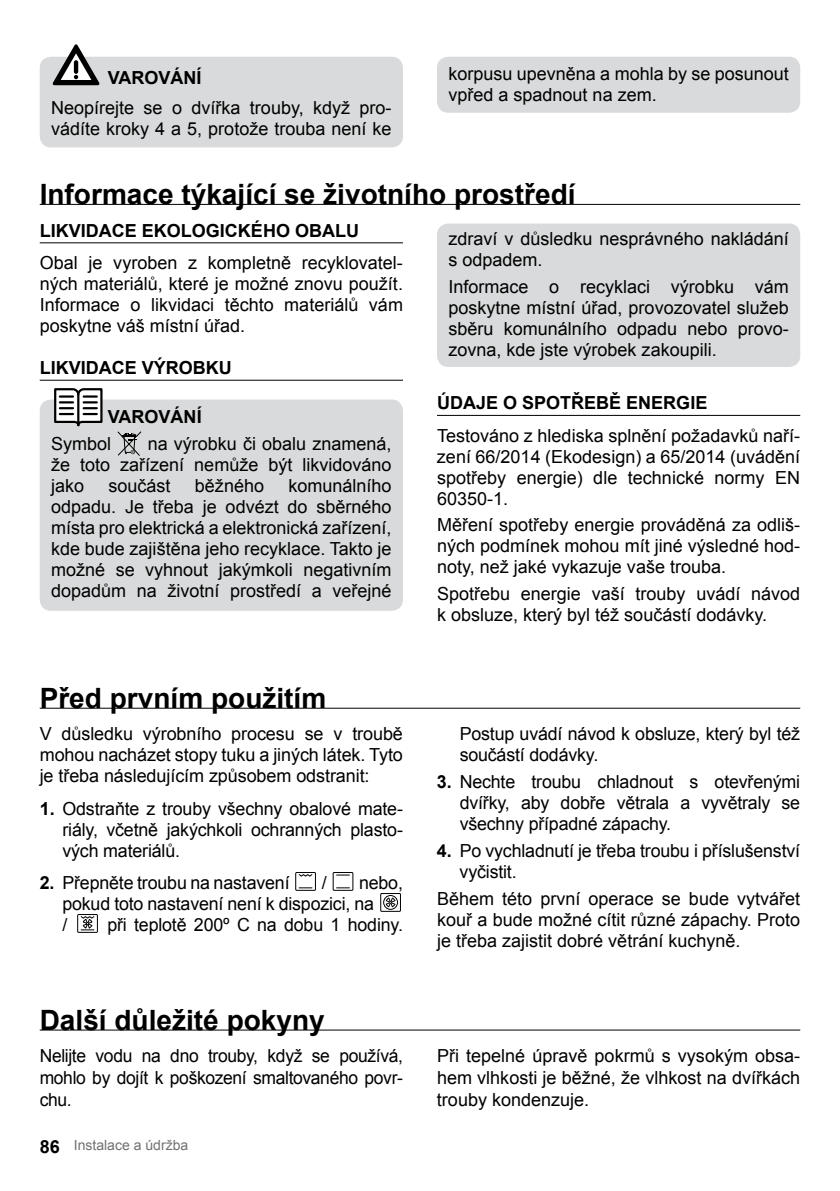
<style>
.page{position:relative;width:840px;height:1191px;background:#fff}
.page>*{position:absolute;margin:0;border:0;box-sizing:border-box;transform-origin:0 0}
.t1{font:700 28px "Arial";color:#000}
.t2{font:18px/21px "Arial";color:#000;text-align:justify}
.t3{font:700 18px "Arial";color:#000}
.t4{font:14px "Arial";color:#707172}
.s1{font-weight:700}
.s2{font-weight:700;font-size:18px;color:#000}
</style>
<div class="page">
<div style="left:437px;top:57px;width:362px;height:56px;background:#d9dadb;border-radius:11px"></div>
<div style="left:40px;top:57px;width:363px;height:90px;background:#d9dadb;border-radius:11px"></div>
<svg style="left:52px;top:44px;width:48px;height:41px"></svg>
<hr style="left:40px;top:707px;width:759px;height:1px;background:#000">
<div style="left:295px;top:872px;width:21px;height:19px;border:1px solid #000"></div>
<svg style="left:299px;top:887px;width:13px;height:1px"></svg>
<svg style="left:298px;top:873px;width:15px;height:4px"></svg>
<div style="left:332px;top:872px;width:21px;height:19px;border:1px solid #000"></div>
<svg style="left:336px;top:874px;width:13px;height:1px"></svg>
<svg style="left:336px;top:887px;width:13px;height:1px"></svg>
<svg style="left:380px;top:893px;width:20px;height:18px"></svg>
<div style="left:380px;top:893px;width:21px;height:19px;border:1px solid #000"></div>
<svg style="left:385px;top:897px;width:11px;height:11px"></svg>
<div style="left:383px;top:895px;width:15px;height:15px;border:1px solid #000;border-radius:50%"></div>
<svg style="left:77px;top:914px;width:21px;height:19px"></svg>
<hr style="left:40px;top:1029px;width:759px;height:1px;background:#000">
<div style="left:40px;top:399px;width:363px;height:212px;background:#d9dadb;border-radius:11px"></div>
<hr style="left:40px;top:204px;width:759px;height:1px;background:#000">
<hr style="left:40px;top:242px;width:363px;height:1px;background:#000">
<hr style="left:40px;top:380px;width:363px;height:1px;background:#000">
<svg style="left:117px;top:431px;width:24px;height:25px"></svg>
<svg style="left:53px;top:388px;width:51px;height:39px"></svg>
<hr style="left:77px;top:395px;width:2px;height:30px;background:#000">
<div style="left:437px;top:223px;width:362px;height:144px;background:#d9dadb;border-radius:11px"></div>
<hr style="left:437px;top:415px;width:362px;height:1px;background:#000">
<p class="t3" style="left:108px;top:66px;width:95px">VAROVÁNÍ</p>
<p class="t2" style="left:51px;top:97px;width:342px">Neopírejte se o dvířka trouby, když pro&shy;vádíte kroky 4 a 5, protože trouba není ke</p>
<p class="t2" style="left:448px;top:63px;width:342px">korpusu upevněna a mohla by se posunout vpřed a spadnout na zem.</p>
<h1 class="t1" style="left:40px;top:176px;width:537px">Informace týkající se životního prostředí</h1>
<p class="t3" style="left:40px;top:218px;width:321px">LIKVIDACE EKOLOGICKÉHO OBALU</p>
<p class="t2" style="left:40px;top:252px;width:364px">Obal je vyroben z kompletně recyklovatel&shy;ných materiálů, které je možné znovu použít.<br>Informace o likvidaci těchto materiálů vám poskytne váš místní úřad.</p>
<p class="t3" style="left:40px;top:356px;width:194px">LIKVIDACE VÝROBKU</p>
<p class="t3" style="left:108px;top:405px;width:95px">VAROVÁNÍ</p>
<p class="t2" style="left:51px;top:433px;width:62px">Symbol</p>
<p class="t2" style="left:448px;top:228px;width:342px">zdraví v důsledku nesprávného nakládání s odpadem.</p>
<p class="t2" style="left:448px;top:276px;width:342px">Informace o recyklaci výrobku vám poskytne místní úřad, provozovatel služeb sběru komunálního odpadu nebo provo&shy;zovna, kde jste výrobek zakoupili.</p>
<p class="t3" style="left:437px;top:391px;width:272px">ÚDAJE O SPOTŘEBĚ ENERGIE</p>
<p class="t2" style="left:436px;top:425px;width:364px">Testováno z hlediska splnění požadavků naří&shy;zení 66/2014 (Ekodesign) a 65/2014 (uvádění spotřeby energie) dle technické normy EN 60350-1.</p>
<p class="t2" style="left:437px;top:515px;width:364px">Měření spotřeby energie prováděná za odliš&shy;ných podmínek mohou mít jiné výsledné hod&shy;noty, než jaké vykazuje vaše trouba.</p>
<p class="t2" style="left:437px;top:583px;width:364px">Spotřebu energie vaší trouby uvádí návod k obsluze, který byl též součástí dodávky.</p>
<p class="t2" style="left:51px;top:433px;width:342px;text-indent:97px">na výrobku či obalu znamená, že toto zařízení nemůže být likvidováno jako</p>
<p class="t2" style="left:51px;top:475px;width:342px;text-indent:237px">komunálního odpadu. Je třeba je odvézt do sběrného místa pro elektrická a elektronická zařízení, kde bude zajištěna jeho recyklace. Takto je možné se vyhnout jakýmkoli negativním dopadům na životní prostředí a veřejné</p>
<p class="t2" style="left:108px;top:475px;width:64px">součást</p>
<p class="t2" style="left:195px;top:475px;width:71px">běžného</p>
<h1 class="t1" style="left:40px;top:679px;width:288px">Před prvním použitím</h1>
<p class="t2" style="left:40px;top:724px;width:364px">V důsledku výrobního procesu se v troubě mohou nacházet stopy tuku a jiných látek. Tyto je třeba následujícím způsobem odstranit:</p>
<p class="t2" style="left:62px;top:798px;width:342px;text-indent:-23px"><span class="s1">1.</span> Odstraňte z trouby všechny obalové mate&shy;riály, včetně jakýchkoli ochranných plasto&shy;vých materiálů.</p>
<p class="t2" style="left:40px;top:872px;width:251px"><span class="s1">2.</span> Přepněte troubu na nastavení</p>
<p class="t2" style="left:321px;top:872px;width:7px">/</p>
<p class="t2" style="left:62px;top:872px;width:342px;text-align:left;text-indent:296px">nebo, pokud toto nastavení není k dispozici, na<br>/</p>
<p class="t2" style="left:107px;top:914px;width:297px">při teplotě 200º C na dobu 1 hodiny.</p>
<p class="t2" style="left:459px;top:724px;width:342px">Postup uvádí návod k obsluze, který byl též součástí dodávky.</p>
<p class="t2" style="left:459px;top:771px;width:342px;text-indent:-23px"><span class="s1">3.</span> Nechte troubu chladnout s otevřenými dvířky, aby dobře větrala a vyvětraly se všechny případné zápachy.</p>
<p class="t2" style="left:459px;top:840px;width:342px;text-indent:-23px"><span class="s1">4.</span> Po vychladnutí je třeba troubu i příslušenství vyčistit.</p>
<p class="t2" style="left:437px;top:888px;width:364px">Během této první operace se bude vytvářet kouř a bude možné cítit různé zápachy. Proto je třeba zajistit dobré větrání kuchyně.</p>
<h1 class="t1" style="left:40px;top:1001px;width:286px">Další důležité pokyny</h1>
<p class="t2" style="left:40px;top:1045px;width:364px;line-height:22px">Nelijte vodu na dno trouby, když se používá, mohlo by dojít k poškození smaltovaného povr&shy;chu.</p>
<p class="t2" style="left:436px;top:1045px;width:364px;line-height:22px">Při tepelné úpravě pokrmů s vysokým obsa&shy;hem vlhkosti je běžné, že vlhkost na dvířkách trouby kondenzuje.</p>
<p class="t4" style="left:40px;top:1136px;width:150px"><span class="s2">86</span> Instalace a údržba</p>
</div>
